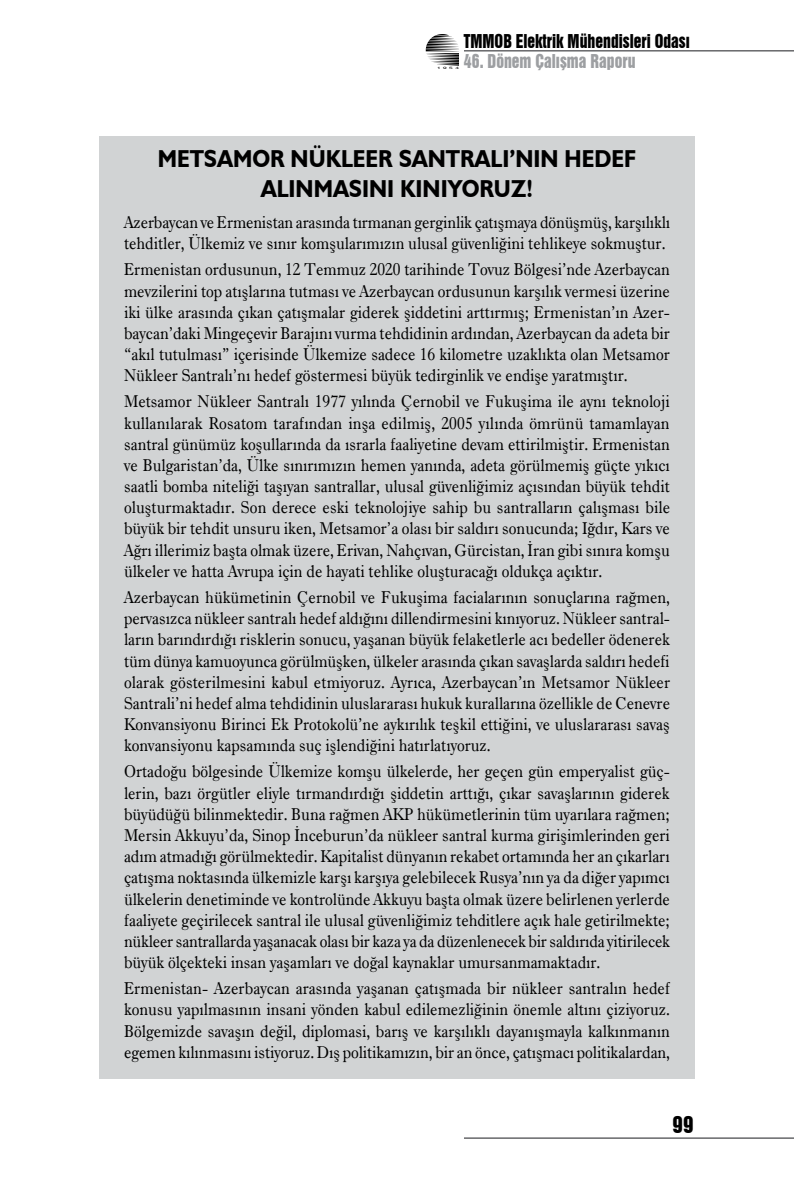
<style>
.page{position:relative;width:794px;height:1191px;background:#fff}
.page>*{position:absolute;margin:0;border:0;box-sizing:border-box;transform-origin:0 0}
.t1{font:700 24.5px/29.4px "Humanist 521 BT";color:#000;text-align:center;scale:.9 1}
.t2{font:21px "Swiss 921 BT Regular A";color:#000}
.t3{font:17.5px/21.2px "Dutch 766 BT Roman A";color:#000;text-align:justify;scale:.9 1}
.t4{font:17.5px "Swiss 921 BT Regular A";color:#000;scale:.9 1}
.t5{font:17.5px "Swiss 921 BT Regular A";color:#9d9fa2;scale:.9 1}
.t6{font:3.32px "Swiss 721 BT";color:#000;scale:2 1}
</style>
<div class="page">
<hr style="left:464px;top:50px;width:330px;height:1px;background:#1b1c20">
<hr style="left:464px;top:1137px;width:330px;height:1px;background:#1b1c20">
<svg style="left:426px;top:34px;width:33px;height:32px"></svg>
<div style="left:99px;top:136px;width:595px;height:943px;background:#d1d3d4"></div>
<p class="t4" style="left:464px;top:30px;width:252px">TMMOB Elektrik Mühendisleri Odası</p>
<p class="t5" style="left:464px;top:50px;width:192px">46. Dönem Çalışma Raporu</p>
<p class="t6" style="left:437px;top:66px;width:12px">1954</p>
<h1 class="t1" style="left:158px;top:144px;width:533px">METSAMOR NÜKLEER SANTRALI’NIN HEDEF<br>ALINMASINI KINIYORUZ!</h1>
<p class="t3" style="left:124px;top:211px;width:608px">Azerbaycan ve Ermenistan arasında tırmanan gerginlik çatışmaya dönüşmüş, karşılıklı tehditler, Ülkemiz ve sınır komşularımızın ulusal güvenliğini tehlikeye sokmuştur.</p>
<p class="t3" style="left:124px;top:258px;width:608px">Ermenistan ordusunun, 12 Temmuz 2020 tarihinde Tovuz Bölgesi’nde Azerbaycan mevzilerini top atışlarına tutması ve Azerbaycan ordusunun karşılık vermesi üzerine iki ülke arasında çıkan çatışmalar giderek şiddetini arttırmış; Ermenistan’ın Azer&shy;baycan’daki Mingeçevir Barajını vurma tehdidinin ardından, Azerbaycan da adeta bir “akıl tutulması” içerisinde Ülkemize sadece 16 kilometre uzaklıkta olan Metsamor Nükleer Santralı’nı hedef göstermesi büyük tedirginlik ve endişe yaratmıştır.</p>
<p class="t3" style="left:124px;top:390px;width:608px">Metsamor Nükleer Santralı 1977 yılında Çernobil ve Fukuşima ile aynı teknoloji kullanılarak Rosatom tarafından inşa edilmiş, 2005 yılında ömrünü tamamlayan santral günümüz koşullarında da ısrarla faaliyetine devam ettirilmiştir. Ermenistan ve Bulgaristan’da, Ülke sınırımızın hemen yanında, adeta görülmemiş güçte yıkıcı saatli bomba niteliği taşıyan santrallar, ulusal güvenliğimiz açısından büyük tehdit oluşturmaktadır. Son derece eski teknolojiye sahip bu santralların çalışması bile büyük bir tehdit unsuru iken, Metsamor’a olası bir saldırı sonucunda; Iğdır, Kars ve Ağrı illerimiz başta olmak üzere, Erivan, Nahçıvan, Gürcistan, İran gibi sınıra komşu ülkeler ve hatta Avrupa için de hayati tehlike oluşturacağı oldukça açıktır.</p>
<p class="t3" style="left:124px;top:586px;width:608px">Azerbaycan hükümetinin Çernobil ve Fukuşima facialarının sonuçlarına rağmen, pervasızca nükleer santralı hedef aldığını dillendirmesini kınıyoruz. Nükleer santral&shy;ların barındırdığı risklerin sonucu, yaşanan büyük felaketlerle acı bedeller ödenerek tüm dünya kamuoyunca görülmüşken, ülkeler arasında çıkan savaşlarda saldırı hedefi olarak gösterilmesini kabul etmiyoruz. Ayrıca, Azerbaycan’ın Metsamor Nükleer Santrali’ni hedef alma tehdidinin uluslararası hukuk kurallarına özellikle de Cenevre Konvansiyonu Birinci Ek Protokolü’ne aykırılık teşkil ettiğini, ve uluslararası savaş konvansiyonu kapsamında suç işlendiğini hatırlatıyoruz.</p>
<p class="t3" style="left:124px;top:760px;width:608px">Ortadoğu bölgesinde Ülkemize komşu ülkelerde, her geçen gün emperyalist güç&shy;lerin, bazı örgütler eliyle tırmandırdığı şiddetin arttığı, çıkar savaşlarının giderek büyüdüğü bilinmektedir. Buna rağmen AKP hükümetlerinin tüm uyarılara rağmen; Mersin Akkuyu’da, Sinop İnceburun’da nükleer santral kurma girişimlerinden geri adım atmadığı görülmektedir. Kapitalist dünyanın rekabet ortamında her an çıkarları çatışma noktasında ülkemizle karşı karşıya gelebilecek Rusya’nın ya da diğer yapımcı ülkelerin denetiminde ve kontrolünde Akkuyu başta olmak üzere belirlenen yerlerde faaliyete geçirilecek santral ile ulusal güvenliğimiz tehditlere açık hale getirilmekte; nükleer santrallarda yaşanacak olası bir kaza ya da düzenlenecek bir saldırıda yitirilecek büyük ölçekteki insan yaşamları ve doğal kaynaklar umursanmamaktadır.</p>
<p class="t3" style="left:124px;top:977px;width:608px">Ermenistan- Azerbaycan arasında yaşanan çatışmada bir nükleer santralın hedef konusu yapılmasının insani yönden kabul edilemezliğinin önemle altını çiziyoruz.<br>Bölgemizde savaşın değil, diplomasi, barış ve karşılıklı dayanışmayla kalkınmanın egemen kılınmasını istiyoruz. Dış politikamızın, bir an önce, çatışmacı politikalardan,</p>
<p class="t2" style="left:672px;top:1110px;width:22px">99</p>
</div>
